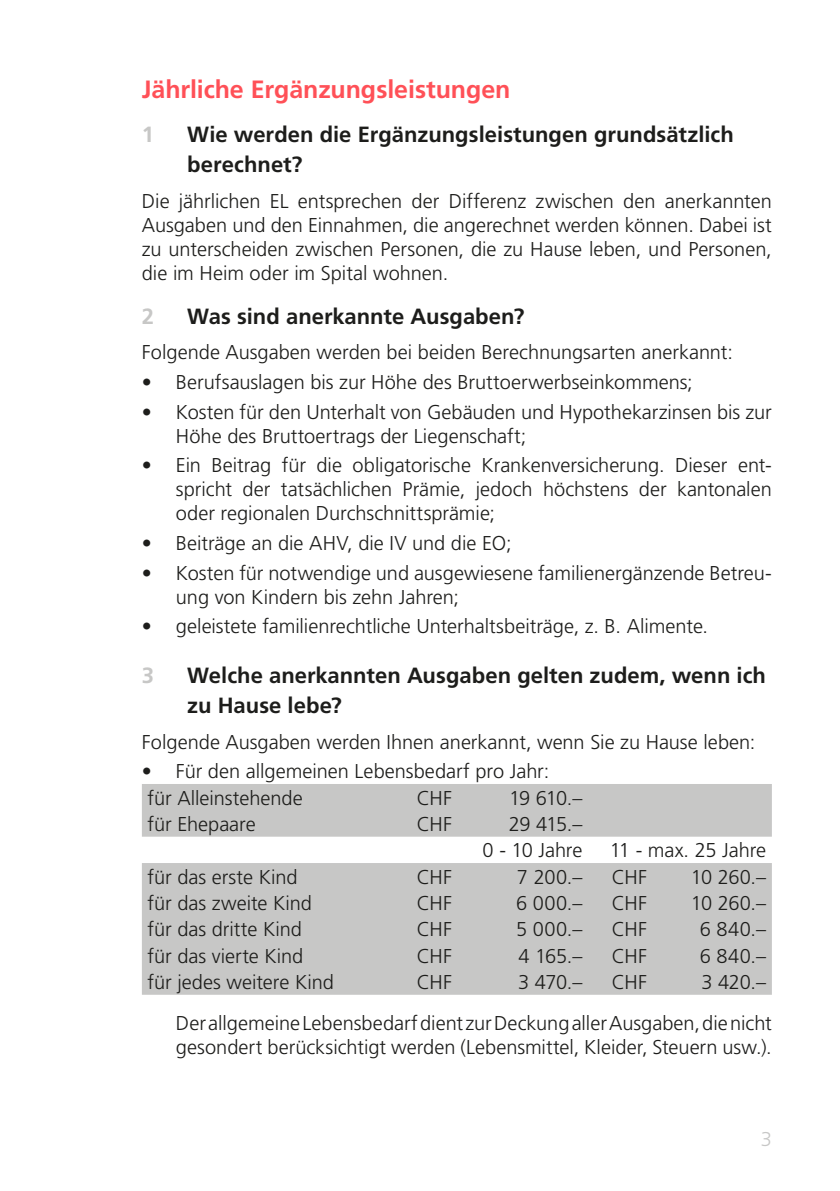
<style>
.page{position:relative;width:840px;height:1191px;background:#fff}
.page>*{position:absolute;margin:0;border:0;box-sizing:border-box;transform-origin:0 0}
.Texttitel{font:700 25px "Frutiger LT Std";letter-spacing:-.005em;color:#ff5057}
.t1{font:700 22px/30px "Frutiger LT Std";color:#1d1d1b}
.t2{font:700 22px "Frutiger LT Std";color:#c7c7c6}
.Grundtext{font:300 20px/24px "Frutiger LT Std";color:#1d1d1b}
.Text_vor_Aufzählung{font:300 20px "Frutiger LT Std";color:#1d1d1b}
.t3{font:300 20px "Frutiger LT Std";color:#c7c7c6}
</style>
<div class="page">
<svg style="left:142px;top:784px;width:629px;height:210px;background:#cececd"></svg>
<p class="Texttitel" style="left:142px;top:75px;width:370px">Jährliche Ergänzungsleistungen</p>
<p class="t2" style="left:142px;top:122px;width:14px">1</p>
<p class="t1" style="left:187px;top:120px;width:548px">Wie werden die Ergänzungsleistungen grundsätzlich berechnet?</p>
<p class="Grundtext" style="left:142px;top:189px;width:631px;text-align:justify">Die jährlichen EL entsprechen der Differenz zwischen den anerkannten Ausgaben und den Einnahmen, die angerechnet werden können. Dabei ist zu unterscheiden zwischen Personen, die zu Hause leben, und Personen, die im Heim oder im Spital wohnen.</p>
<p class="t2" style="left:142px;top:303px;width:14px">2</p>
<p class="t1" style="left:187px;top:301px;width:338px">Was sind anerkannte Ausgaben?</p>
<p class="Text_vor_Aufzählung" style="left:142px;top:341px;width:592px">Folgende Ausgaben werden bei beiden Berechnungsarten anerkannt:</p>
<p class="Grundtext" style="left:142px;top:370px;width:552px">• Berufsauslagen bis zur Höhe des Bruttoerwerbseinkommens;</p>
<p class="Grundtext" style="left:176px;top:400px;width:597px;text-indent:-34px">• Kosten für den Unterhalt von Gebäuden und Hypothekarzinsen bis zur<br>Höhe des Bruttoertrags der Liegenschaft;</p>
<p class="Grundtext" style="left:176px;top:454px;width:597px;text-align:justify;text-indent:-34px">• Ein Beitrag für die obligatorische Krankenversicherung. Dieser ent&shy;spricht der tatsächlichen Prämie, jedoch höchstens der kantonalen oder regionalen Durchschnittsprämie;</p>
<p class="Grundtext" style="left:142px;top:531px;width:371px">• Beiträge an die AHV, die IV und die EO;</p>
<p class="Grundtext" style="left:176px;top:561px;width:597px;text-indent:-34px">• Kosten für notwendige und ausgewiesene familienergänzende Betreu&shy;ung von Kindern bis zehn Jahren;</p>
<p class="Grundtext" style="left:142px;top:615px;width:567px">• geleistete familienrechtliche Unterhaltsbeiträge, z. B. Alimente.</p>
<p class="t2" style="left:142px;top:662px;width:14px">3</p>
<p class="t1" style="left:187px;top:660px;width:580px">Welche anerkannten Ausgaben gelten zudem, wenn ich zu Hause lebe?</p>
<p class="Text_vor_Aufzählung" style="left:142px;top:730px;width:614px">Folgende Ausgaben werden Ihnen anerkannt, wenn Sie zu Hause leben:</p>
<p class="Grundtext" style="left:142px;top:759px;width:409px">• Für den allgemeinen Lebensbedarf pro Jahr:</p>
<p class="Grundtext" style="left:147px;top:786px;width:157px">für Alleinstehende</p>
<p class="Grundtext" style="left:416px;top:786px;width:37px">CHF</p>
<p class="Grundtext" style="left:509px;top:786px;width:75px">19 610.–</p>
<p class="Grundtext" style="left:147px;top:812px;width:110px">für Ehepaare</p>
<p class="Grundtext" style="left:416px;top:812px;width:37px">CHF</p>
<p class="Grundtext" style="left:508px;top:812px;width:75px">29 415.–</p>
<p class="Grundtext" style="left:482px;top:838px;width:101px">0 - 10 Jahre</p>
<p class="Grundtext" style="left:609px;top:838px;width:158px">11 - max. 25 Jahre</p>
<p class="Grundtext" style="left:147px;top:865px;width:151px">für das erste Kind</p>
<p class="Grundtext" style="left:416px;top:865px;width:37px">CHF</p>
<p class="Grundtext" style="left:516px;top:865px;width:67px">7 200.–</p>
<p class="Grundtext" style="left:611px;top:865px;width:37px">CHF</p>
<p class="Grundtext" style="left:690px;top:865px;width:77px">10 260.–</p>
<p class="Grundtext" style="left:147px;top:891px;width:166px">für das zweite Kind</p>
<p class="Grundtext" style="left:416px;top:891px;width:37px">CHF</p>
<p class="Grundtext" style="left:516px;top:891px;width:68px">6 000.–</p>
<p class="Grundtext" style="left:611px;top:891px;width:37px">CHF</p>
<p class="Grundtext" style="left:690px;top:891px;width:77px">10 260.–</p>
<p class="Grundtext" style="left:147px;top:917px;width:156px">für das dritte Kind</p>
<p class="Grundtext" style="left:416px;top:917px;width:37px">CHF</p>
<p class="Grundtext" style="left:516px;top:917px;width:68px">5 000.–</p>
<p class="Grundtext" style="left:611px;top:917px;width:37px">CHF</p>
<p class="Grundtext" style="left:699px;top:917px;width:68px">6 840.–</p>
<p class="Grundtext" style="left:147px;top:944px;width:157px">für das vierte Kind</p>
<p class="Grundtext" style="left:416px;top:944px;width:37px">CHF</p>
<p class="Grundtext" style="left:518px;top:944px;width:65px">4 165.–</p>
<p class="Grundtext" style="left:611px;top:944px;width:37px">CHF</p>
<p class="Grundtext" style="left:699px;top:944px;width:68px">6 840.–</p>
<p class="Grundtext" style="left:147px;top:970px;width:188px">für jedes weitere Kind</p>
<p class="Grundtext" style="left:416px;top:970px;width:37px">CHF</p>
<p class="Grundtext" style="left:518px;top:970px;width:66px">3 470.–</p>
<p class="Grundtext" style="left:611px;top:970px;width:37px">CHF</p>
<p class="Grundtext" style="left:701px;top:970px;width:66px">3 420.–</p>
<p class="Grundtext" style="left:176px;top:1011px;width:597px">Der allgemeine Lebensbedarf dient zur Deckung aller Ausgaben, die nicht gesondert berücksichtigt werden (Lebensmittel, Kleider, Steuern usw.).</p>
<p class="t3" style="left:760px;top:1127px;width:13px">3</p>
</div>
